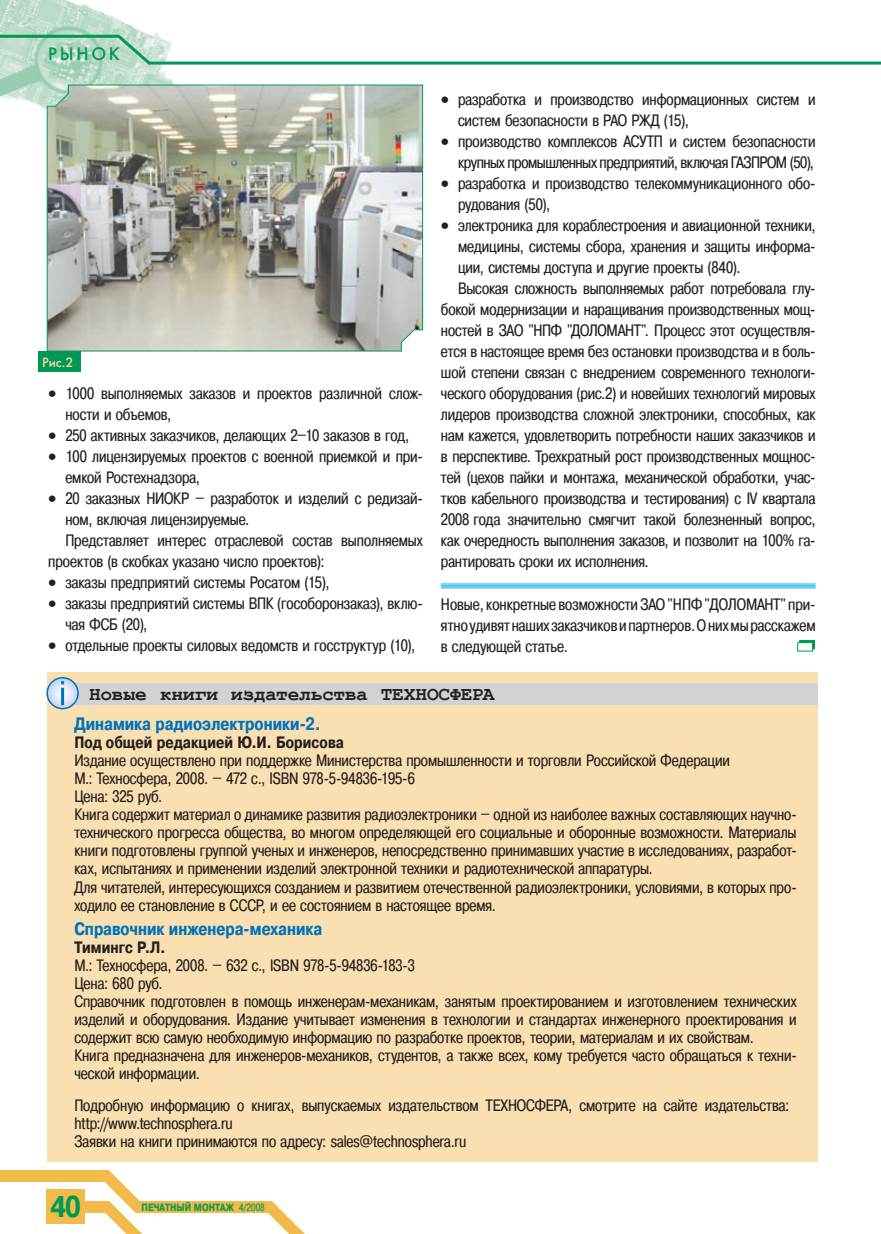
<style>
.page{position:relative;width:881px;height:1234px;background:#fff}
.page>*{position:absolute;margin:0;border:0;box-sizing:border-box;transform-origin:0 0}
.t1{font:700 30px "Pragmatica Cond C";color:#009856}
.t2{font:700 19.5px "Courier New";letter-spacing:-.015em;color:#231f20}
.t3{font:700 18px "Pragmatica Cond C";color:#0072bc}
.t4{font:18px "Futuris C";letter-spacing:.15em;color:#009856}
.t5{font:16.5px/18px "Pragmatica Cond C";color:#231f20}
.t6{font:700 16.5px "Pragmatica Cond C";letter-spacing:.005em;color:#231f20}
.t7{font:13.5px "Futuris C";color:#f9d9a0}
.t8{font:700 10.5px "Pragmatica Cond C";color:#009856}
.s1{font-weight:400}
.s2{font-weight:400;font-size:8.55px}
</style>
<div class="page">
<img style="left:0;top:0;width:174px;height:109px">
<svg style="left:0;top:33px;width:880px;height:33px"></svg>
<svg style="left:264px;top:1201px;width:40px;height:32px"></svg>
<div style="left:0;top:1169px;width:109px;height:11px;background:#f2bb49"></div>
<div style="left:49px;top:1201px;width:61px;height:11px;background:#f2bb49"></div>
<svg style="left:101px;top:1169px;width:42px;height:64px"></svg>
<div style="left:135px;top:1201px;width:137px;height:11px;background:#f2bb49"></div>
<div style="left:47px;top:1189px;width:38px;height:34px;background:#f2bb49"></div>
<hr style="left:441px;top:583px;width:374px;height:1px;background:#00aeef">
<hr style="left:441px;top:585px;width:374px;height:1px;background:#00aeef">
<hr style="left:441px;top:587px;width:374px;height:1px;background:#00aeef">
<div style="left:799px;top:640px;width:15px;height:9px;background:#009856"></div>
<div style="left:797px;top:642px;width:15px;height:9px;background:#fff;border:1px solid #009856"></div>
<div style="left:38px;top:351px;width:43px;height:20px;background:#009856"></div>
<svg style="left:46px;top:84px;width:377px;height:268px;background:#afb2a8"></svg>
<div style="left:47px;top:672px;width:770px;height:489px;background:#fae0b1"></div>
<div style="left:59px;top:683px;width:758px;height:21px;background:#d1d2d4"></div>
<svg style="left:47px;top:677px;width:31px;height:31px"></svg>
<div style="left:46px;top:677px;width:33px;height:32px;border:2px solid #0072bc;border-radius:50%"></div>
<hr style="left:61px;top:687px;width:3px;height:18px;background:#0072bc">
<p class="t4" style="left:48px;top:43px;width:73px">рынок</p>
<p class="t7" style="left:42px;top:354px;width:33px">Рис.2</p>
<p class="t5" style="left:65px;top:383px;width:359px;line-height:21px;text-indent:-17px">• 1000 выполняемых заказов и проектов различной слож&shy;ности и объемов,</p>
<p class="t5" style="left:48px;top:426px;width:362px">• 250 активных заказчиков, делающих 2–10 заказов в год,</p>
<p class="t5" style="left:65px;top:446px;width:359px;line-height:21px;text-indent:-17px">• 100 лицензируемых проектов с военной приемкой и при&shy;емкой Ростехнадзора,</p>
<p class="t5" style="left:48px;top:489px;width:376px">• 20 заказных НИОКР – разработок и изделий с редизай-</p>
<p class="t5" style="left:65px;top:510px;width:185px">ном, включая лицензируемые.</p>
<p class="t5" style="left:65px;top:531px;width:359px">Представляет интерес отраслевой состав выполняемых</p>
<p class="t5" style="left:48px;top:552px;width:277px">проектов (в скобках указано число проектов):</p>
<p class="t5" style="left:48px;top:573px;width:283px">• заказы предприятий системы Росатом (15),</p>
<p class="t5" style="left:65px;top:593px;width:359px;line-height:21px;text-indent:-17px">• заказы предприятий системы ВПК (гособоронзаказ), вклю&shy;чая ФСБ (20),</p>
<p class="t5" style="left:48px;top:636px;width:368px">• отдельные проекты силовых ведомств и госструктур (10),</p>
<p class="t5" style="left:458px;top:89px;width:359px;line-height:21px;text-indent:-17px">• разработка и производство информационных систем и систем безопасности в РАО РЖД (15),</p>
<p class="t5" style="left:441px;top:131px;width:376px;line-height:21px;text-align:right">• производство комплексов АСУТП и систем безопасности крупных промышленных предприятий, включая ГАЗПРОМ (50),</p>
<p class="t5" style="left:458px;top:173px;width:359px;line-height:21px;text-indent:-17px">• разработка и производство телекоммуникационного обо&shy;рудования (50),</p>
<p class="t5" style="left:441px;top:216px;width:376px">• электроника для кораблестроения и авиационной техники,</p>
<p class="t5" style="left:458px;top:237px;width:359px">медицины, системы сбора, хранения и защиты информа-</p>
<p class="t5" style="left:458px;top:258px;width:284px">ции, системы доступа и другие проекты (840).</p>
<p class="t5" style="left:458px;top:279px;width:359px">Высокая сложность выполняемых работ потребовала глу-</p>
<p class="t5" style="left:441px;top:300px;width:376px">бокой модернизации и наращивания производственных мощ-</p>
<p class="t5" style="left:441px;top:321px;width:376px">ностей в ЗАО "НПФ "ДОЛОМАНТ". Процесс этот осуществля-</p>
<p class="t5" style="left:441px;top:342px;width:376px">ется в настоящее время без остановки производства и в боль-</p>
<p class="t5" style="left:441px;top:363px;width:376px">шой степени связан с внедрением современного технологи-</p>
<p class="t5" style="left:441px;top:384px;width:376px">ческого оборудования (рис.2) и новейших технологий мировых</p>
<p class="t5" style="left:441px;top:405px;width:376px">лидеров производства сложной электроники, способных, как</p>
<p class="t5" style="left:441px;top:426px;width:376px">нам кажется, удовлетворить потребности наших заказчиков и</p>
<p class="t5" style="left:441px;top:447px;width:376px">в перспективе. Трехкратный рост производственных мощнос-</p>
<p class="t5" style="left:441px;top:468px;width:376px">тей (цехов пайки и монтажа, механической обработки, учас-</p>
<p class="t5" style="left:441px;top:489px;width:376px">тков кабельного производства и тестирования) с IV квартала</p>
<p class="t5" style="left:441px;top:510px;width:376px">2008 года значительно смягчит такой болезненный вопрос,</p>
<p class="t5" style="left:441px;top:531px;width:376px">как очередность выполнения заказов, и позволит на 100% га-</p>
<p class="t5" style="left:441px;top:552px;width:209px">рантировать сроки их исполнения.</p>
<p class="t5" style="left:441px;top:593px;width:376px;line-height:21px;text-align:justify">Новые, конкретные возможности ЗАО "НПФ "ДОЛОМАНТ" при&shy;ятно удивят наших заказчиков и партнеров. О них мы расскажем в следующей статье.</p>
<p class="t2" style="left:89px;top:681px;width:406px">Новые книги издательства ТЕХНОСФЕРА</p>
<p class="t3" style="left:74px;top:714px;width:248px">Динамика радиоэлектроники-2.</p>
<p class="t6" style="left:74px;top:733px;width:271px">Под общей редакцией Ю.И. Борисова</p>
<p class="t5" style="left:74px;top:751px;width:723px">Издание осуществлено при поддержке Министерства промышленности и торговли Российской Федерации<br>М.: Техносфера, 2008. – 472 c., ISBN 978-5-94836-195-6<br>Цена: 325 руб.<br>Книга содержит материал о динамике развития радиоэлектроники – одной из наиболее важных составляющих научно&shy;технического прогресса общества, во многом определяющей его социальные и оборонные возможности. Материалы книги подготовлены группой ученых и инженеров, непосредственно принимавших участие в исследованиях, разработ&shy;ках, испытаниях и применении изделий электронной техники и радиотехнической аппаратуры.<br>Для читателей, интересующихся созданием и развитием отечественной радиоэлектроники, условиями, в которых про&shy;ходило ее становление в СССР, и ее состоянием в настоящее время.</p>
<p class="t3" style="left:74px;top:918px;width:249px">Справочник инженера-механика</p>
<p class="t6" style="left:74px;top:937px;width:93px">Тимингс Р.Л.</p>
<p class="t5" style="left:74px;top:956px;width:723px">М.: Техносфера, 2008. – 632 с., ISBN 978-5-94836-183-3<br>Цена: 680 руб.<br>Справочник подготовлен в помощь инженерам-механикам, занятым проектированием и изготовлением технических изделий и оборудования. Издание учитывает изменения в технологии и стандартах инженерного проектирования и содержит всю самую необходимую информацию по разработке проектов, теории, материалам и их свойствам.<br>Книга предназначена для инженеров-механиков, студентов, а также всех, кому требуется часто обращаться к техни&shy;ческой информации.</p>
<p class="t5" style="left:74px;top:1095px;width:716px">Подробную информацию о книгах, выпускаемых издательством ТЕХНОСФЕРА, смотрите на сайте издательства: http://www.technosphera.ru<br>Заявки на книги принимаются по адресу: sales@technosphera.ru</p>
<h1 class="t1" style="left:50px;top:1189px;width:32px">40</h1>
<p class="t8" style="left:141px;top:1201px;width:125px">ПЕЧАТНЫЙ МОНТАЖ <span class="s1">4</span><span class="s2">/</span><span class="s1">2008</span></p>
</div>
